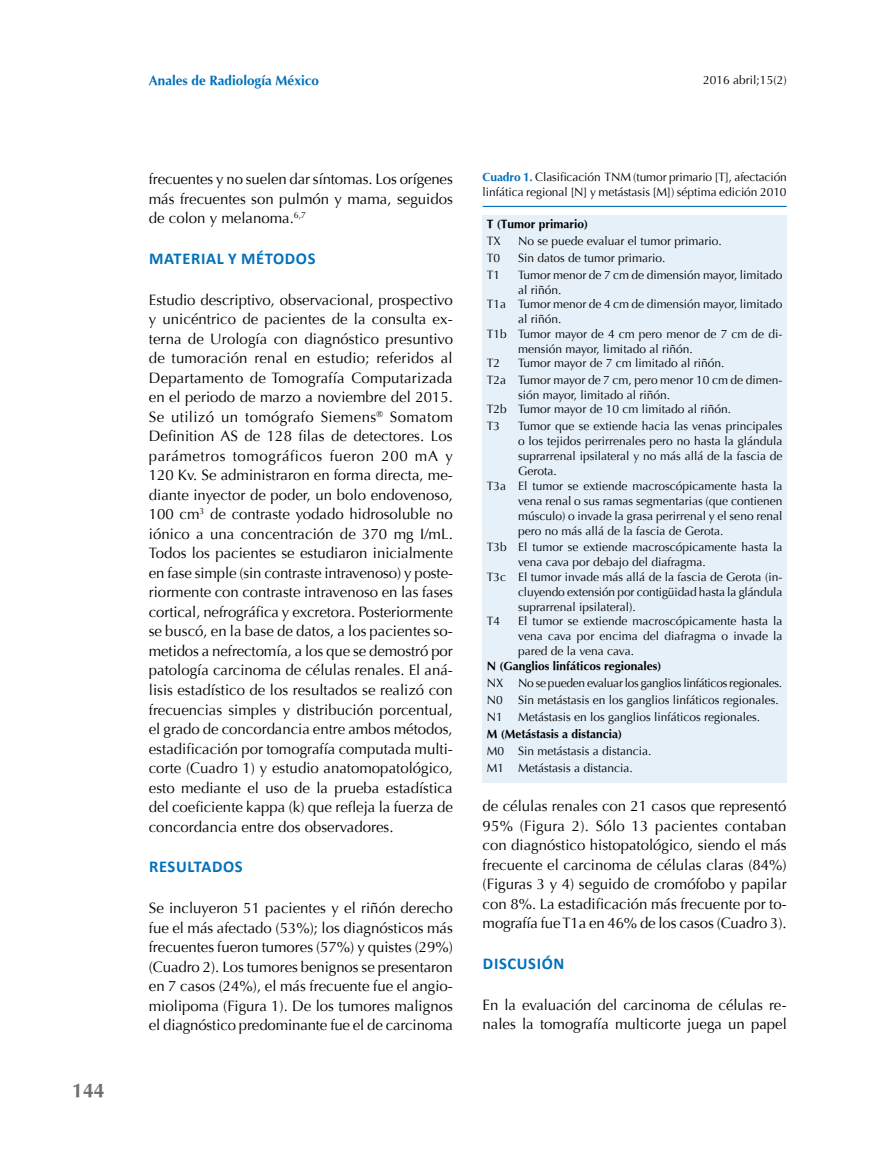
<style>
.page{position:relative;width:893px;height:1149px;background:#fff}
.page>*{position:absolute;margin:0;border:0;box-sizing:border-box;transform-origin:0 0}
.t1{font:700 19.5px "Optima";color:#706f6f}
.t2{font:700 16.5px "Calibri";letter-spacing:.04em;color:#0070ba}
.t3{font:15px/19.5px "Optima";color:#000;text-align:justify}
.t4{font:700 13.5px "Optima";color:#0070ba}
.t5{font:12px/15px "Optima";color:#000}
.t6{font:700 12px "Optima";color:#000}
.t7{font:12px/17px "Optima";letter-spacing:-.025em;color:#000}
.s1{font-weight:700;color:#0070ba}
</style>
<div class="page">
<div style="left:483px;top:215px;width:304px;height:567px;background:#e6f0f8"></div>
<hr style="left:483px;top:206px;width:304px;height:1px;background:#0070ba">
<h1 class="t1" style="left:72px;top:1079px;width:34px">144</h1>
<p class="t4" style="left:149px;top:73px;width:172px">Anales de Radiología México</p>
<p class="t5" style="left:703px;top:72px;width:85px">2016 abril;15(2)</p>
<p class="t3" style="left:149px;top:169px;width:306px">frecuentes y no suelen dar síntomas. Los orígenes más frecuentes son pulmón y mama, seguidos de colon y melanoma.<sup>6,7</sup></p>
<p class="t2" style="left:149px;top:248px;width:168px">MATERIAL Y MÉTODOS</p>
<p class="t3" style="left:149px;top:290px;width:306px">Estudio descriptivo, observacional, prospectivo y unicéntrico de pacientes de la consulta ex&shy;terna de Urología con diagnóstico presuntivo de tumoración renal en estudio; referidos al Departamento de Tomografía Computarizada en el periodo de marzo a noviembre del 2015.<br>Se utilizó un tomógrafo Siemens<sup>®</sup> Somatom Definition AS de 128 filas de detectores. Los parámetros tomográficos fueron 200 mA y 120 Kv. Se administraron en forma directa, me&shy;diante inyector de poder, un bolo endovenoso, 100 cm<sup>3</sup> de contraste yodado hidrosoluble no iónico a una concentración de 370 mg I/mL.<br>Todos los pacientes se estudiaron inicialmente en fase simple (sin contraste intravenoso) y poste&shy;riormente con contraste intravenoso en las fases cortical, nefrográfica y excretora. Posteriormente se buscó, en la base de datos, a los pacientes so&shy;metidos a nefrectomía, a los que se demostró por patología carcinoma de células renales. El aná&shy;lisis estadístico de los resultados se realizó con frecuencias simples y distribución porcentual, el grado de concordancia entre ambos métodos, estadificación por tomografía computada multi&shy;corte (Cuadro 1) y estudio anatomopatológico, esto mediante el uso de la prueba estadística del coeficiente kappa (k) que refleja la fuerza de concordancia entre dos observadores.</p>
<p class="t2" style="left:149px;top:856px;width:95px">RESULTADOS</p>
<p class="t3" style="left:149px;top:898px;width:306px">Se incluyeron 51 pacientes y el riñón derecho fue el más afectado (53%); los diagnósticos más frecuentes fueron tumores (57%) y quistes (29%) (Cuadro 2). Los tumores benignos se presentaron en 7 casos (24%), el más frecuente fue el angio&shy;miolipoma (Figura 1). De los tumores malignos el diagnóstico predominante fue el de carcinoma</p>
<p class="t5" style="left:483px;top:170px;width:306px"><span class="s1">Cuadro 1.</span> Clasificación TNM (tumor primario [T], afectación linfática regional [N] y metástasis [M]) séptima edición 2010</p>
<p class="t6" style="left:487px;top:217px;width:103px">T (Tumor primario)</p>
<p class="t5" style="left:487px;top:234px;width:16px">TX</p>
<p class="t5" style="left:518px;top:234px;width:205px">No se puede evaluar el tumor primario.</p>
<p class="t5" style="left:487px;top:251px;width:15px">T0</p>
<p class="t5" style="left:518px;top:251px;width:149px">Sin datos de tumor primario.</p>
<p class="t5" style="left:487px;top:268px;width:15px">T1</p>
<p class="t5" style="left:518px;top:268px;width:266px">Tumor menor de 7 cm de dimensión mayor, limitado al riñón.</p>
<p class="t5" style="left:487px;top:296px;width:297px">T1a Tumor menor de 4 cm de dimensión mayor, limitado</p>
<p class="t5" style="left:518px;top:311px;width:45px">al riñón.</p>
<p class="t5" style="left:487px;top:326px;width:297px">T1b Tumor mayor de 4 cm pero menor de 7 cm de di-</p>
<p class="t5" style="left:518px;top:341px;width:176px">mensión mayor, limitado al riñón.</p>
<p class="t5" style="left:487px;top:355px;width:15px">T2</p>
<p class="t5" style="left:487px;top:354px;width:297px;line-height:17px;text-indent:31px">Tumor mayor de 7 cm limitado al riñón.<br>T2a Tumor mayor de 7 cm, pero menor 10 cm de dimen-</p>
<p class="t5" style="left:487px;top:388px;width:246px;line-height:14.2px;text-indent:31px">sión mayor, limitado al riñón.<br>T2b Tumor mayor de 10 cm limitado al riñón.</p>
<p class="t5" style="left:487px;top:419px;width:15px">T3</p>
<p class="t5" style="left:518px;top:419px;width:266px">Tumor que se extiende hacia las venas principales</p>
<p class="t5" style="left:518px;top:434px;width:266px">o los tejidos perirrenales pero no hasta la glándula</p>
<p class="t5" style="left:518px;top:449px;width:266px">suprarrenal ipsilateral y no más allá de la fascia de</p>
<p class="t5" style="left:518px;top:464px;width:40px">Gerota.</p>
<p class="t5" style="left:487px;top:478px;width:297px">T3a El tumor se extiende macroscópicamente hasta la</p>
<p class="t5" style="left:518px;top:493px;width:266px">vena renal o sus ramas segmentarias (que contienen</p>
<p class="t5" style="left:518px;top:508px;width:266px">músculo) o invade la grasa perirrenal y el seno renal</p>
<p class="t5" style="left:518px;top:523px;width:207px">pero no más allá de la fascia de Gerota.</p>
<p class="t5" style="left:487px;top:539px;width:297px">T3b El tumor se extiende macroscópicamente hasta la</p>
<p class="t5" style="left:518px;top:554px;width:189px">vena cava por debajo del diafragma.</p>
<p class="t5" style="left:487px;top:569px;width:297px">T3c El tumor invade más allá de la fascia de Gerota (in-</p>
<p class="t5" style="left:518px;top:584px;width:266px">cluyendo extensión por contigüidad hasta la glándula</p>
<p class="t5" style="left:518px;top:599px;width:119px">suprarrenal ipsilateral).</p>
<p class="t5" style="left:487px;top:613px;width:15px">T4</p>
<p class="t5" style="left:518px;top:613px;width:266px;text-align:justify">El tumor se extiende macroscópicamente hasta la vena cava por encima del diafragma o invade la pared de la vena cava.</p>
<p class="t6" style="left:487px;top:659px;width:176px">N (Ganglios linfáticos regionales)</p>
<p class="t7" style="left:487px;top:674px;width:297px">NX No se pueden evaluar los ganglios linfáticos regionales.<br>N0</p>
<p class="t5" style="left:518px;top:692px;width:262px">Sin metástasis en los ganglios linfáticos regionales.</p>
<p class="t5" style="left:487px;top:709px;width:18px">N1</p>
<p class="t5" style="left:518px;top:709px;width:244px">Metástasis en los ganglios linfáticos regionales.</p>
<p class="t6" style="left:487px;top:727px;width:137px">M (Metástasis a distancia)</p>
<p class="t5" style="left:487px;top:742px;width:166px;line-height:17px">M0 Sin metástasis a distancia.<br>M1 Metástasis a distancia.</p>
<p class="t3" style="left:483px;top:796px;width:306px">de células renales con 21 casos que representó 95% (Figura 2). Sólo 13 pacientes contaban con diagnóstico histopatológico, siendo el más frecuente el carcinoma de células claras (84%) (Figuras 3 y 4) seguido de cromófobo y papilar con 8%. La estadificación más frecuente por to&shy;mografía fue T1a en 46% de los casos (Cuadro 3).</p>
<p class="t2" style="left:483px;top:952px;width:83px">DISCUSIÓN</p>
<p class="t3" style="left:483px;top:994px;width:306px">En la evaluación del carcinoma de células re&shy;nales la tomografía multicorte juega un papel</p>
</div>
